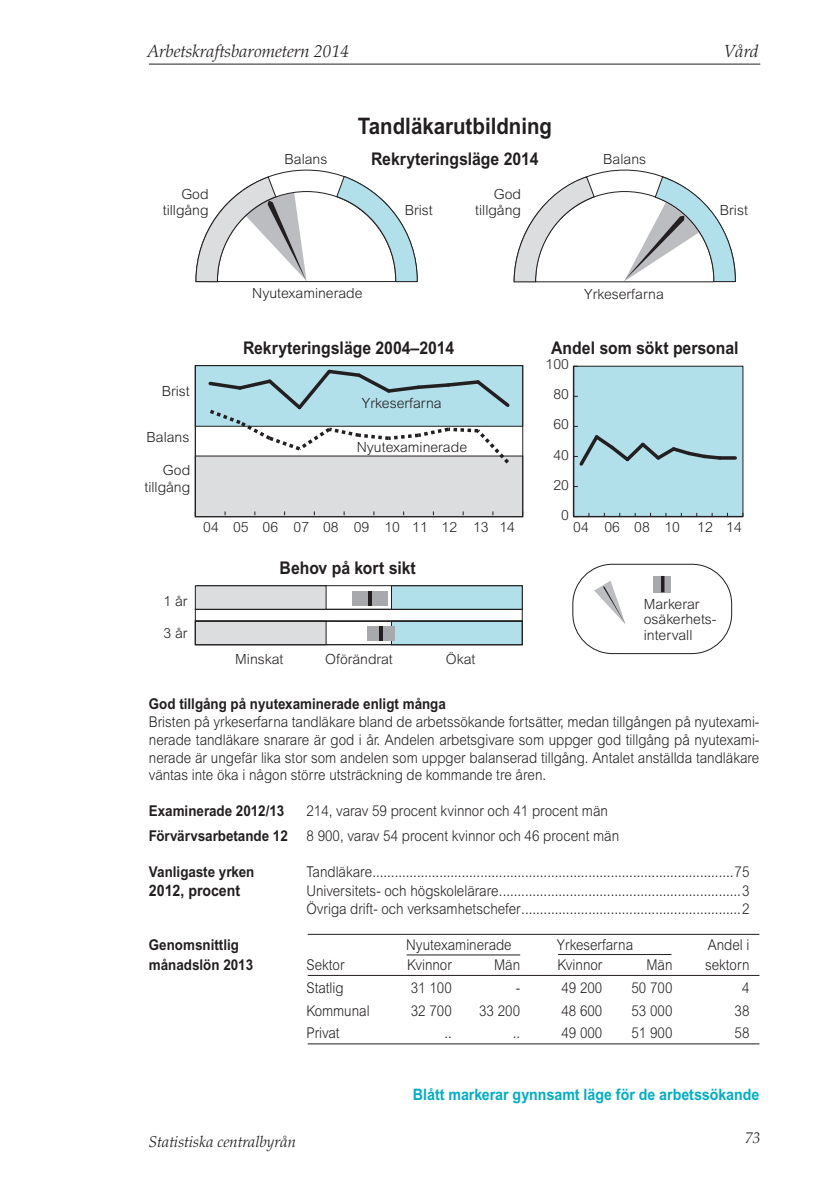
<style>
.page{position:relative;width:819px;height:1201px;background:#fff}
.page>*{position:absolute;margin:0;border:0;box-sizing:border-box;transform-origin:0 0}
.t1{font:700 22.75px "Arial";color:#231f20;scale:.9 1}
.t2{font:700 17.5px "Arial";color:#231f20;scale:.9 1}
.t3{font:italic 300 17.5px "Palatino";color:#231f20}
.Lönetab_rubrik{font:700 15.75px "Arial";color:#00aec5;scale:.9 1}
.t4{font:italic 300 15.75px "Palatino";color:#231f20}
.behovsbrödtext{font:700 15.75px "Arial";color:#231f20;scale:.9 1}
.behovsbrödtext-2{font:300 14.88px/17.8px "Arial";color:#231f20;text-align:justify;scale:.9 1}
.behovstext{font:700 14.88px "Arial";color:#231f20;scale:.9 1}
.behovsbrödtext-3{font:700 14.88px "Arial";color:#231f20;scale:.9 1}
.t5{font:300 14px/16.8px "Arial";color:#231f20;text-align:right}
</style>
<div class="page">
<hr style="left:149px;top:64px;width:611px;height:1px;background:#231f20">
<hr style="left:308px;top:934px;width:451px;height:1px;background:#231f20">
<hr style="left:308px;top:975px;width:451px;height:1px;background:#231f20">
<hr style="left:308px;top:1043px;width:451px;height:1px;background:#231f20">
<hr style="left:406px;top:954px;width:114px;height:1px;background:#231f20">
<hr style="left:558px;top:954px;width:113px;height:1px;background:#231f20">
<div style="left:573px;top:366px;width:170px;height:150px;background:#b1e0ea"></div>
<div style="left:573px;top:366px;width:170px;height:151px;border:1px solid #231f20"></div>
<div style="left:195px;top:621px;width:131px;height:23px;background:#dcdddf"></div>
<div style="left:391px;top:621px;width:131px;height:23px;background:#b1e0ea"></div>
<div style="left:572px;top:564px;width:160px;height:90px;border:1px solid #231f20;border-radius:40px"></div>
<div style="left:197px;top:585px;width:325px;height:24px;border:1px solid #231f20"></div>
<div style="left:195px;top:586px;width:131px;height:23px;background:#dcdddf"></div>
<div style="left:195px;top:585px;width:131px;height:24px;border:1px solid #231f20"></div>
<div style="left:391px;top:586px;width:131px;height:23px;background:#b1e0ea"></div>
<div style="left:391px;top:585px;width:131px;height:24px;border:1px solid #231f20"></div>
<div style="left:195px;top:365px;width:327px;height:61px;background:#b1e0ea"></div>
<div style="left:195px;top:456px;width:327px;height:61px;background:#dcdddf"></div>
<div style="left:195px;top:621px;width:327px;height:24px;border:1px solid #231f20"></div>
<div style="left:195px;top:609px;width:327px;height:12px;border:1px solid #231f20"></div>
<svg style="left:206px;top:369px;width:306px;height:95px"></svg>
<div style="left:653px;top:575px;width:18px;height:17px;background:#a8a9ad"></div>
<hr style="left:661px;top:576px;width:3px;height:16px;background:#231f20">
<svg style="left:594px;top:581px;width:32px;height:44px"></svg>
<div style="left:195px;top:365px;width:328px;height:152px;border:1px solid #231f20"></div>
<hr style="left:573px;top:516px;width:169px;height:1px;background:#231f20">
<hr style="left:573px;top:366px;width:1px;height:150px;background:#231f20">
<svg style="left:574px;top:426px;width:145px;height:43px"></svg>
<svg style="left:719px;top:456px;width:16px;height:4px"></svg>
<svg style="left:195px;top:169px;width:223px;height:113px"></svg>
<svg style="left:513px;top:170px;width:223px;height:113px"></svg>
<div style="left:352px;top:591px;width:35px;height:14px;background:#a8a9ad"></div>
<div style="left:367px;top:626px;width:27px;height:14px;background:#a8a9ad"></div>
<hr style="left:368px;top:591px;width:3px;height:14px;background:#231f20">
<hr style="left:379px;top:626px;width:3px;height:14px;background:#231f20">
<p class="t3" style="left:147px;top:41px;width:203px">Arbetskraftsbarometern 2014</p>
<p class="t3" style="left:724px;top:41px;width:36px">Vård</p>
<p class="t5" style="left:163px;top:185px;width:47px">God tillgång</p>
<p class="t5" style="left:162px;top:382px;width:29px">Brist</p>
<p class="t5" style="left:147px;top:428px;width:44px">Balans</p>
<p class="t5" style="left:144px;top:462px;width:47px">God tillgång</p>
<p class="t5" style="left:284px;top:150px;width:44px">Balans</p>
<p class="t1" style="left:358px;top:113px;width:217px">Tandläkarutbildning</p>
<p class="t2" style="left:371px;top:149px;width:188px">Rekryteringsläge 2014</p>
<p class="t5" style="left:405px;top:202px;width:29px">Brist</p>
<p class="t5" style="left:475px;top:185px;width:47px">God tillgång</p>
<p class="t5" style="left:603px;top:150px;width:44px">Balans</p>
<p class="t5" style="left:252px;top:284px;width:112px">Nyutexaminerade</p>
<p class="t5" style="left:584px;top:285px;width:81px">Yrkeserfarna</p>
<p class="t5" style="left:720px;top:202px;width:29px">Brist</p>
<p class="t2" style="left:243px;top:338px;width:236px">Rekryteringsläge 2004–2014</p>
<p class="t2" style="left:551px;top:338px;width:209px">Andel som sökt personal</p>
<p class="t5" style="left:545px;top:356px;width:25px">100</p>
<p class="t5" style="left:362px;top:395px;width:81px">Yrkeserfarna</p>
<p class="t5" style="left:357px;top:438px;width:112px">Nyutexaminerade</p>
<p class="t5" style="left:553px;top:386px;width:17px">80</p>
<p class="t5" style="left:553px;top:416px;width:17px">60</p>
<p class="t5" style="left:553px;top:446px;width:17px">40</p>
<p class="t5" style="left:553px;top:476px;width:17px">20</p>
<p class="t5" style="left:561px;top:506px;width:9px">0</p>
<p class="t5" style="left:203px;top:519px;width:313px">04 05 06 07 08 09 10 11 12 13 14</p>
<p class="t5" style="left:573px;top:518px;width:170px">04 06 08 10 12 14</p>
<p class="t5" style="left:163px;top:592px;width:26px">1 år</p>
<p class="t5" style="left:163px;top:624px;width:26px">3 år</p>
<p class="t2" style="left:279px;top:557px;width:153px">Behov på kort sikt</p>
<p class="t5" style="left:235px;top:651px;width:50px">Minskat</p>
<p class="t5" style="left:325px;top:651px;width:69px">Oförändrat</p>
<p class="t5" style="left:446px;top:651px;width:31px">Ökat</p>
<p class="t5" style="left:643px;top:596px;width:74px;line-height:15.8px;text-align:left">Markerar osäkerhets&shy;intervall</p>
<p class="behovstext" style="left:149px;top:695px;width:331px">God tillgång på nyutexaminerade enligt många</p>
<p class="behovsbrödtext-2" style="left:149px;top:712px;width:679px">Bristen på yrkeserfarna tandläkare bland de arbetssökande fortsätter, medan tillgången på nyutexami&shy;nerade tandläkare snarare är god i år. Andelen arbetsgivare som uppger god tillgång på nyutexami&shy;nerade är ungefär lika stor som andelen som uppger balanserad tillgång. Antalet anställda tandläkare väntas inte öka i någon större utsträckning de kommande tre åren.</p>
<p class="behovstext" style="left:149px;top:802px;width:152px">Examinerade 2012/13</p>
<p class="behovsbrödtext-2" style="left:306px;top:802px;width:336px">214, varav 59 procent kvinnor och 41 procent män</p>
<p class="behovstext" style="left:149px;top:827px;width:156px">Förvärvsarbetande 12</p>
<p class="behovsbrödtext-2" style="left:306px;top:827px;width:349px">8 900, varav 54 procent kvinnor och 46 procent män</p>
<p class="behovsbrödtext-3" style="left:149px;top:863px;width:119px">Vanligaste yrken</p>
<p class="behovsbrödtext-2" style="left:306px;top:863px;width:493px">Tandläkare.................................................................................................75</p>
<p class="behovsbrödtext" style="left:149px;top:881px;width:103px">2012, procent</p>
<p class="behovsbrödtext-2" style="left:306px;top:882px;width:493px">Universitets- och högskolelärare.................................................................3</p>
<p class="behovsbrödtext-2" style="left:306px;top:899px;width:493px">Övriga drift- och verksamhetschefer...........................................................2</p>
<p class="behovsbrödtext-3" style="left:149px;top:935px;width:102px">Genomsnittlig</p>
<p class="behovsbrödtext-2" style="left:406px;top:935px;width:119px">Nyutexaminerade</p>
<p class="behovsbrödtext-2" style="left:557px;top:935px;width:86px">Yrkeserfarna</p>
<p class="behovsbrödtext-2" style="left:707px;top:935px;width:48px">Andel i</p>
<p class="behovsbrödtext-3" style="left:149px;top:956px;width:117px">månadslön 2013</p>
<p class="behovsbrödtext-2" style="left:306px;top:955px;width:44px">Sektor</p>
<p class="behovsbrödtext-2" style="left:407px;top:955px;width:51px">Kvinnor</p>
<p class="behovsbrödtext-2" style="left:494px;top:955px;width:30px">Män</p>
<p class="behovsbrödtext-2" style="left:557px;top:955px;width:51px">Kvinnor</p>
<p class="behovsbrödtext-2" style="left:646px;top:955px;width:30px">Män</p>
<p class="behovsbrödtext-2" style="left:705px;top:955px;width:51px">sektorn</p>
<p class="behovsbrödtext-2" style="left:306px;top:978px;width:43px">Statlig</p>
<p class="behovsbrödtext-2" style="left:411px;top:978px;width:47px">31 100</p>
<p class="behovsbrödtext-2" style="left:515px;top:978px;width:6px">-</p>
<p class="behovsbrödtext-2" style="left:561px;top:978px;width:47px">49 200</p>
<p class="behovsbrödtext-2" style="left:631px;top:978px;width:47px">50 700</p>
<p class="behovsbrödtext-2" style="left:742px;top:978px;width:10px">4</p>
<p class="behovsbrödtext-2" style="left:306px;top:1001px;width:72px">Kommunal</p>
<p class="behovsbrödtext-2" style="left:411px;top:1001px;width:47px">32 700</p>
<p class="behovsbrödtext-2" style="left:479px;top:1001px;width:47px">33 200</p>
<p class="behovsbrödtext-2" style="left:561px;top:1001px;width:47px">48 600</p>
<p class="behovsbrödtext-2" style="left:631px;top:1001px;width:47px">53 000</p>
<p class="behovsbrödtext-2" style="left:734px;top:1001px;width:18px">38</p>
<p class="behovsbrödtext-2" style="left:306px;top:1024px;width:38px">Privat</p>
<p class="behovsbrödtext-2" style="left:444px;top:1024px;width:10px">..</p>
<p class="behovsbrödtext-2" style="left:512px;top:1024px;width:10px">..</p>
<p class="behovsbrödtext-2" style="left:561px;top:1024px;width:47px">49 000</p>
<p class="behovsbrödtext-2" style="left:631px;top:1024px;width:47px">51 900</p>
<p class="behovsbrödtext-2" style="left:734px;top:1024px;width:18px">58</p>
<p class="Lönetab_rubrik" style="left:413px;top:1085px;width:386px">Blått markerar gynnsamt läge för de arbetssökande</p>
<p class="t4" style="left:149px;top:1132px;width:149px">Statistiska centralbyrån</p>
<p class="t4" style="left:744px;top:1128px;width:17px">73</p>
</div>
